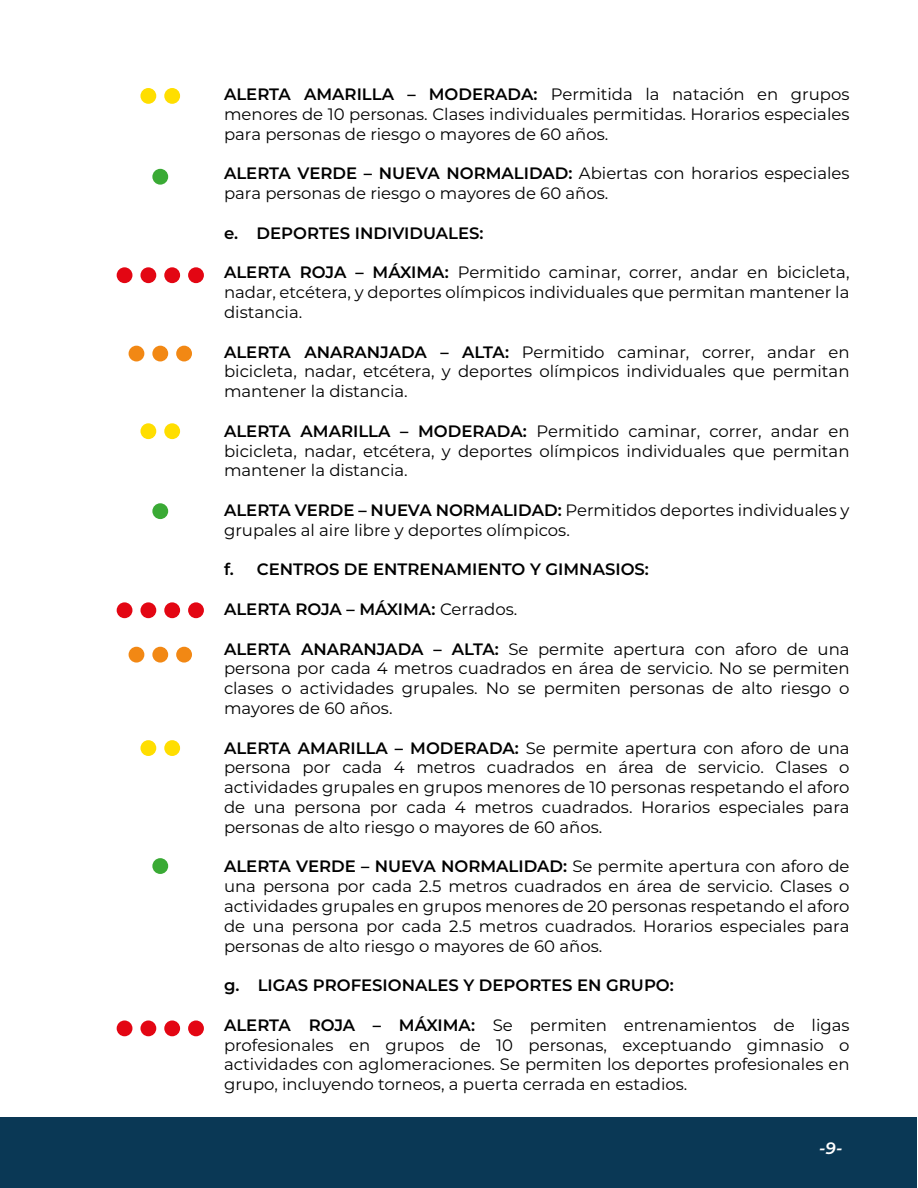
<style>
.page{position:relative;width:918px;height:1188px;background:#fff}
.page>*{position:absolute;margin:0;border:0;box-sizing:border-box;transform-origin:0 0}
.t1{font:16.5px/19.8px "Montserrat";color:#000;text-align:justify}
.t2{font:600 16.5px "Montserrat";color:#000}
.t3{font:italic 600 16.5px "Montserrat";color:#fff}
.s1{font-weight:600}
.s2{font-weight:400}
</style>
<div class="page">
<div style="left:0;top:1117px;width:916px;height:71px;background:#0a3855"></div>
<div style="left:152px;top:169px;width:16px;height:16px;background:#3aaa35;border-radius:50%"></div>
<div style="left:140px;top:88px;width:16px;height:16px;background:#ffde00;border-radius:50%"></div>
<div style="left:164px;top:88px;width:16px;height:16px;background:#ffde00;border-radius:50%"></div>
<div style="left:152px;top:503px;width:16px;height:16px;background:#3aaa35;border-radius:50%"></div>
<div style="left:140px;top:423px;width:16px;height:16px;background:#ffde00;border-radius:50%"></div>
<div style="left:164px;top:423px;width:16px;height:16px;background:#ffde00;border-radius:50%"></div>
<div style="left:117px;top:267px;width:15px;height:16px;background:#e30613;border-radius:50%"></div>
<div style="left:140px;top:267px;width:16px;height:16px;background:#e30613;border-radius:50%"></div>
<div style="left:164px;top:267px;width:16px;height:16px;background:#e30613;border-radius:50%"></div>
<div style="left:188px;top:267px;width:16px;height:16px;background:#e30613;border-radius:50%"></div>
<div style="left:129px;top:346px;width:15px;height:15px;background:#f28814;border-radius:50%"></div>
<div style="left:152px;top:346px;width:16px;height:15px;background:#f28814;border-radius:50%"></div>
<div style="left:176px;top:346px;width:16px;height:15px;background:#f28814;border-radius:50%"></div>
<div style="left:152px;top:858px;width:16px;height:16px;background:#3aaa35;border-radius:50%"></div>
<div style="left:140px;top:740px;width:16px;height:16px;background:#ffde00;border-radius:50%"></div>
<div style="left:164px;top:740px;width:16px;height:16px;background:#ffde00;border-radius:50%"></div>
<div style="left:117px;top:602px;width:15px;height:16px;background:#e30613;border-radius:50%"></div>
<div style="left:140px;top:602px;width:16px;height:16px;background:#e30613;border-radius:50%"></div>
<div style="left:164px;top:602px;width:16px;height:16px;background:#e30613;border-radius:50%"></div>
<div style="left:188px;top:602px;width:16px;height:16px;background:#e30613;border-radius:50%"></div>
<div style="left:117px;top:1020px;width:15px;height:16px;background:#e30613;border-radius:50%"></div>
<div style="left:140px;top:1020px;width:16px;height:16px;background:#e30613;border-radius:50%"></div>
<div style="left:164px;top:1020px;width:16px;height:16px;background:#e30613;border-radius:50%"></div>
<div style="left:188px;top:1020px;width:16px;height:16px;background:#e30613;border-radius:50%"></div>
<div style="left:129px;top:647px;width:15px;height:16px;background:#f28814;border-radius:50%"></div>
<div style="left:152px;top:647px;width:16px;height:16px;background:#f28814;border-radius:50%"></div>
<div style="left:176px;top:647px;width:16px;height:16px;background:#f28814;border-radius:50%"></div>
<p class="t1" style="left:224px;top:84px;width:627px"><span class="s1">ALERTA AMARILLA – MODERADA:</span> Permitida la natación en grupos menores de 10 personas. Clases individuales permitidas. Horarios especiales para personas de riesgo o mayores de 60 años.</p>
<p class="t1" style="left:224px;top:163px;width:627px"><span class="s1">ALERTA VERDE – NUEVA NORMALIDAD:</span> Abiertas con horarios especiales para personas de riesgo o mayores de 60 años.</p>
<p class="t2" style="left:224px;top:221px;width:261px">e. DEPORTES INDIVIDUALES:</p>
<p class="t1" style="left:224px;top:262px;width:627px"><span class="s1">ALERTA ROJA – MÁXIMA:</span> Permitido caminar, correr, andar en bicicleta, nadar, etcétera, y deportes olímpicos individuales que permitan mantener la distancia.</p>
<p class="t1" style="left:224px;top:341px;width:627px"><span class="s1">ALERTA ANARANJADA – ALTA:</span> Permitido caminar, correr, andar en bicicleta, nadar, etcétera, y deportes olímpicos individuales que permitan mantener la distancia.</p>
<p class="t1" style="left:224px;top:420px;width:627px"><span class="s1">ALERTA AMARILLA – MODERADA:</span> Permitido caminar, correr, andar en bicicleta, nadar, etcétera, y deportes olímpicos individuales que permitan mantener la distancia.</p>
<p class="t1" style="left:224px;top:500px;width:627px"><span class="s1">ALERTA VERDE – NUEVA NORMALIDAD:</span> Permitidos deportes individuales y grupales al aire libre y deportes olímpicos.</p>
<p class="t2" style="left:224px;top:558px;width:426px">f. CENTROS DE ENTRENAMIENTO Y GIMNASIOS:</p>
<p class="t2" style="left:224px;top:597px;width:295px">ALERTA ROJA – MÁXIMA: <span class="s2">Cerrados.</span></p>
<p class="t1" style="left:224px;top:638px;width:627px"><span class="s1">ALERTA ANARANJADA – ALTA:</span> Se permite apertura con aforo de una persona por cada 4 metros cuadrados en área de servicio. No se permiten clases o actividades grupales. No se permiten personas de alto riesgo o mayores de 60 años.</p>
<p class="t1" style="left:224px;top:737px;width:627px"><span class="s1">ALERTA AMARILLA – MODERADA:</span> Se permite apertura con aforo de una persona por cada 4 metros cuadrados en área de servicio. Clases o actividades grupales en grupos menores de 10 personas respetando el aforo de una persona por cada 4 metros cuadrados. Horarios especiales para personas de alto riesgo o mayores de 60 años.</p>
<p class="t1" style="left:224px;top:856px;width:627px"><span class="s1">ALERTA VERDE – NUEVA NORMALIDAD:</span> Se permite apertura con aforo de una persona por cada 2.5 metros cuadrados en área de servicio. Clases o actividades grupales en grupos menores de 20 personas respetando el aforo de una persona por cada 2.5 metros cuadrados. Horarios especiales para personas de alto riesgo o mayores de 60 años.</p>
<p class="t2" style="left:224px;top:974px;width:451px">g. LIGAS PROFESIONALES Y DEPORTES EN GRUPO:</p>
<p class="t1" style="left:224px;top:1014px;width:627px"><span class="s1">ALERTA ROJA – MÁXIMA:</span> Se permiten entrenamientos de ligas profesionales en grupos de 10 personas, exceptuando gimnasio o actividades con aglomeraciones. Se permiten los deportes profesionales en grupo, incluyendo torneos, a puerta cerrada en estadios.</p>
<p class="t3" style="left:819px;top:1137px;width:25px">-9-</p>
</div>
